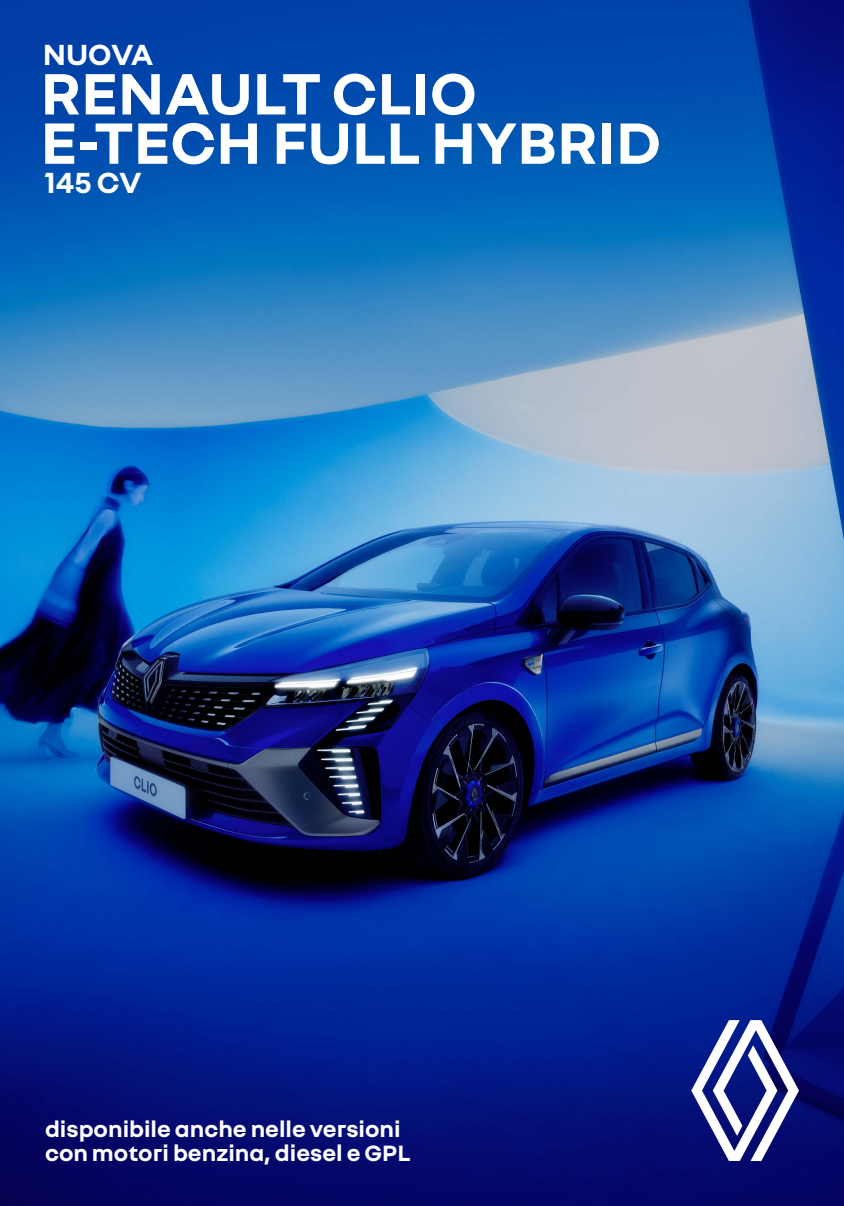
<style>
.page{position:relative;width:844px;height:1206px;background:#fff}
.page>*{position:absolute;margin:0;border:0;box-sizing:border-box;transform-origin:0 0}
.t1{font:700 63px "Nouvel R";color:#fff}
.t2{font:700 31.5px "Nouvel R";color:#fff}
.t3{font:700 24px/24px "Nouvel R";color:#fff}
</style>
<div class="page">
<img style="left:0;top:0;width:844px;height:1206px">
<svg style="left:691px;top:1020px;width:108px;height:141px"></svg>
<h2 class="t2" style="left:43px;top:34px;width:112px">NUOVA</h2>
<h1 class="t1" style="left:40px;top:53px;width:438px">RENAULT CLIO</h1>
<h1 class="t1" style="left:40px;top:102px;width:622px">E-TECH FULL HYBRID</h1>
<h2 class="t2" style="left:44px;top:162px;width:99px">145 CV</h2>
<p class="t3" style="left:45px;top:1116px;width:367px">disponibile anche nelle versioni con motori benzina, diesel e GPL</p>
</div>
